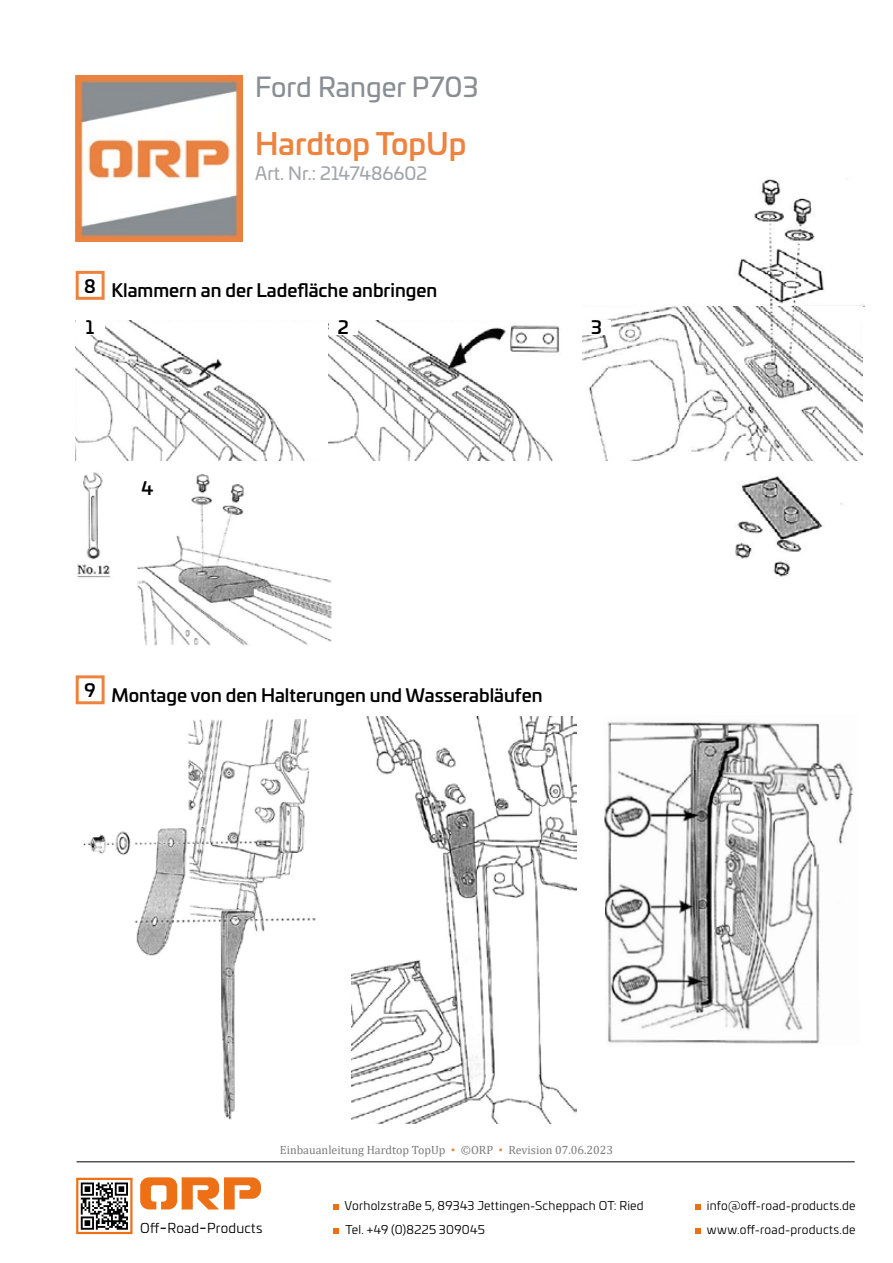
<style>
.page{position:relative;width:893px;height:1263px;background:#fff}
.page>*{position:absolute;margin:0;border:0;box-sizing:border-box;transform-origin:0 0}
.t1{font:500 30px "Univia Pro";color:#ed833f}
.t2{font:27px "Univia Pro";color:#898e93}
.t3{font:500 18px/37px "Univia Pro";color:#000}
.t4{font:18px "Univia Pro";color:#a3a7ab}
.t5{font:13.5px "Univia Pro";letter-spacing:.015em;color:#000}
.t6{font:12px "Univia Pro";letter-spacing:.02em;color:#000}
.t7{font:12px "Cambria";color:#7c7b7b}
.s1{color:#ed833f}
.s2{font-size:18px}
</style>
<div class="page">
<img style="left:76px;top:75px;width:166px;height:167px">
<hr style="left:77px;top:1161px;width:778px;height:1px;background:#000">
<svg style="left:140px;top:1177px;width:121px;height:32px"></svg>
<div style="left:76px;top:1178px;width:57px;height:56px;border:2px solid #ed7016"></div>
<svg style="left:81px;top:1182px;width:47px;height:48px"></svg>
<svg style="left:333px;top:1204px;width:5px;height:5px"></svg>
<svg style="left:695px;top:1204px;width:5px;height:5px"></svg>
<svg style="left:333px;top:1228px;width:5px;height:6px"></svg>
<svg style="left:695px;top:1228px;width:5px;height:6px"></svg>
<div style="left:76px;top:271px;width:29px;height:29px;border:3px solid #ed833f"></div>
<img style="left:76px;top:320px;width:484px;height:140px">
<div style="left:76px;top:320px;width:29px;height:14px;background:#fff"></div>
<div style="left:329px;top:320px;width:29px;height:14px;background:#fff"></div>
<img style="left:737px;top:179px;width:127px;height:127px">
<img style="left:582px;top:306px;width:280px;height:154px">
<img style="left:735px;top:476px;width:107px;height:101px">
<div style="left:582px;top:320px;width:29px;height:14px;background:#fff"></div>
<img style="left:77px;top:472px;width:34px;height:106px">
<img style="left:137px;top:474px;width:195px;height:172px">
<div style="left:133px;top:480px;width:29px;height:15px;background:#fff"></div>
<div style="left:76px;top:675px;width:29px;height:29px;border:3px solid #ed833f"></div>
<img style="left:83px;top:719px;width:233px;height:401px">
<div style="left:293px;top:963px;width:26px;height:168px;background:#fff"></div>
<img style="left:351px;top:716px;width:226px;height:408px">
<img style="left:604px;top:722px;width:250px;height:322px">
<h2 class="t2" style="left:255px;top:67px;width:225px">Ford Ranger P703</h2>
<h1 class="t1" style="left:255px;top:120px;width:213px">Hardtop TopUp</h1>
<h3 class="t4" style="left:255px;top:159px;width:174px">Art. Nr.: 2147486602</h3>
<h3 class="t3" style="left:84px;top:271px;width:354px">8 Klammern an der Ladefläche anbringen<br>1</h3>
<h3 class="t3" style="left:338px;top:308px;width:12px">2</h3>
<h3 class="t3" style="left:591px;top:308px;width:12px">3</h3>
<h3 class="t3" style="left:141px;top:468px;width:13px">4</h3>
<h3 class="t3" style="left:85px;top:675px;width:459px">9 Montage von den Halterungen und Wasserabläufen</h3>
<p class="t7" style="left:280px;top:1143px;width:335px">Einbauanleitung Hardtop TopUp <span class="s1">▪</span> ©ORP <span class="s1">▪</span> Revision 07.06.2023</p>
<p class="t6" style="left:344px;top:1196px;width:301px">Vorholzstraße 5, 89343 Jettingen-Scheppach OT: Ried</p>
<p class="t5" style="left:140px;top:1219px;width:124px">Off<span class="s2">-</span>Road<span class="s2">-</span>Products</p>
<p class="t6" style="left:346px;top:1220px;width:141px">Tel. +49 (0)8225 309045</p>
<p class="t6" style="left:707px;top:1196px;width:150px">info@off-road-products.de</p>
<p class="t6" style="left:707px;top:1220px;width:150px">www.off-road-products.de</p>
</div>
